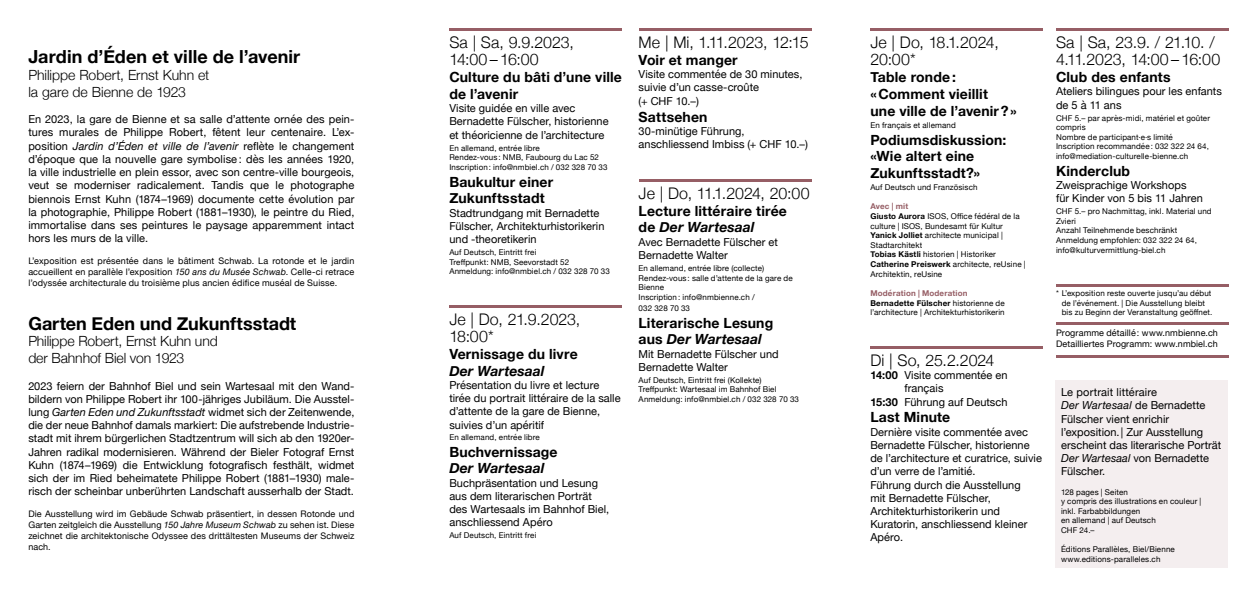
<style>
.page{position:relative;width:1256px;height:596px;background:#fff}
.page>*{position:absolute;margin:0;border:0;box-sizing:border-box;transform-origin:0 0}
.t1{font:700 18px "Helvetica Neue";color:#000}
.t2{font:300 16px/17px "Helvetica Neue";letter-spacing:-.01em;color:#000}
.t3{font:700 14px/16.8px "Helvetica Neue";letter-spacing:.01em;color:#000}
.t4{font:300 14px/16.8px "Helvetica Neue";letter-spacing:-.01em;color:#000}
.t5{font:italic 700 14px "Helvetica Neue";color:#000}
.t6{font:11px/13.2px "Helvetica Neue";letter-spacing:.005em;color:#000}
.t7{font:9px/11px "Helvetica Neue";letter-spacing:.015em;color:#000;text-align:justify}
.t8{font:8px/9.6px "Helvetica Neue";letter-spacing:.015em;color:#000}
.s1{font-style:italic}
.s2{font-weight:700;color:#965e65}
.s3{font-weight:700}
</style>
<div class="page">
<hr style="left:449px;top:28px;width:173px;height:3px;background:#965e65">
<hr style="left:449px;top:305px;width:173px;height:3px;background:#965e65">
<hr style="left:639px;top:28px;width:172px;height:3px;background:#965e65">
<hr style="left:639px;top:179px;width:172px;height:3px;background:#965e65">
<hr style="left:870px;top:28px;width:173px;height:3px;background:#965e65">
<hr style="left:870px;top:346px;width:173px;height:3px;background:#965e65">
<hr style="left:1056px;top:28px;width:173px;height:3px;background:#965e65">
<hr style="left:1056px;top:283px;width:173px;height:3px;background:#965e65">
<hr style="left:1056px;top:322px;width:173px;height:3px;background:#965e65">
<hr style="left:1056px;top:355px;width:173px;height:3px;background:#965e65">
<div style="left:1055px;top:380px;width:172px;height:187px;background:#f4eeef"></div>
<h1 class="t1" style="left:28px;top:43px;width:273px">Jardin d’Éden et ville de l’avenir</h1>
<p class="t4" style="left:28px;top:66px;width:183px">Philippe Robert, Ernst Kuhn et la gare de Bienne de 1923</p>
<p class="t6" style="left:28px;top:113px;width:328px;text-align:justify">En 2023, la gare de Bienne et sa salle d’attente ornée des pein&shy;tures murales de Philippe Robert, fêtent leur centenaire. L’ex&shy;position <span class="s1">Jardin d’Éden et ville de l’avenir</span> reflète le changement d’époque que la nouvelle gare symbolise : dès les années 1920, la ville industrielle en plein essor, avec son centre-ville bourgeois, veut se moderniser radicalement. Tandis que le photographe biennois Ernst Kuhn (1874–1969) documente cette évolution par la photographie, Philippe Robert (1881–1930), le peintre du Ried, immortalise dans ses peintures le paysage apparemment intact hors les murs de la ville.</p>
<p class="t7" style="left:28px;top:256px;width:328px">L’exposition est présentée dans le bâtiment Schwab. La rotonde et le jardin accueillent en parallèle l’exposition <span class="s1">150 ans du Musée Schwab</span>. Celle-ci retrace l’odyssée architecturale du troisième plus ancien édifice muséal de Suisse.</p>
<h1 class="t1" style="left:28px;top:309px;width:269px">Garten Eden und Zukunftsstadt</h1>
<p class="t4" style="left:28px;top:332px;width:191px">Philippe Robert, Ernst Kuhn und der Bahnhof Biel von 1923</p>
<p class="t6" style="left:28px;top:379px;width:327px;text-align:justify">2023 feiern der Bahnhof Biel und sein Wartesaal mit den Wand&shy;bildern von Philippe Robert ihr 100-jähriges Jubiläum. Die Ausstel&shy;lung <span class="s1">Garten Eden und Zukunftsstadt</span> widmet sich der Zeitenwende, die der neue Bahnhof damals markiert: Die aufstrebende Industrie&shy;stadt mit ihrem bürgerlichen Stadtzentrum will sich ab den 1920er-Jahren radikal modernisieren. Während der Bieler Fotograf Ernst Kuhn (1874–1969) die Entwicklung fotografisch festhält, widmet sich der im Ried beheimatete Philippe Robert (1881–1930) male&shy;risch der scheinbar unberührten Landschaft ausserhalb der Stadt.</p>
<p class="t7" style="left:28px;top:509px;width:327px">Die Ausstellung wird im Gebäude Schwab präsentiert, in dessen Rotonde und Garten zeitgleich die Ausstellung <span class="s1">150 Jahre Museum Schwab</span> zu sehen ist. Diese zeichnet die architektonische Odyssee des drittältesten Museums der Schweiz nach.</p>
<h2 class="t2" style="left:449px;top:33px;width:126px">Sa | Sa, 9.9.2023,<br>14:00 – 16:00</h2>
<p class="t3" style="left:449px;top:69px;width:174px">Culture du bâti d’une ville de l’avenir</p>
<p class="t6" style="left:449px;top:102px;width:161px">Visite guidée en ville avec<br>Bernadette Fülscher, historienne et théoricienne de l’architecture</p>
<p class="t8" style="left:449px;top:143px;width:160px">En allemand, entrée libre<br>Rendez-vous: NMB, Faubourg du Lac 52<br>Inscription: info@nmbiel.ch / 032 328 70 33</p>
<p class="t3" style="left:449px;top:173px;width:105px">Baukultur einer<br>Zukunftsstadt</p>
<p class="t6" style="left:449px;top:207px;width:157px">Stadtrundgang mit Bernadette<br>Fülscher, Architekturhistorikerin und -theoretikerin</p>
<p class="t8" style="left:449px;top:248px;width:162px">Auf Deutsch, Eintritt frei<br>Treffpunkt: NMB, Seevorstadt 52<br>Anmeldung: info@nmbiel.ch / 032 328 70 33</p>
<h2 class="t2" style="left:449px;top:309px;width:133px">Je | Do, 21.9.2023,<br>18:00*</h2>
<p class="t3" style="left:449px;top:346px;width:130px">Vernissage du livre</p>
<p class="t5" style="left:449px;top:359px;width:97px">Der Wartesaal</p>
<p class="t6" style="left:449px;top:379px;width:173px">Présentation du livre et lecture tirée du portrait littéraire de la salle d’attente de la gare de Bienne, suivies d’un apéritif</p>
<p class="t8" style="left:449px;top:432px;width:92px">En allemand, entrée libre</p>
<p class="t3" style="left:449px;top:443px;width:110px">Buchvernissage</p>
<p class="t5" style="left:449px;top:457px;width:97px">Der Wartesaal</p>
<p class="t6" style="left:449px;top:476px;width:161px">Buchpräsentation und Lesung aus dem literarischen Porträt des Wartesaals im Bahnhof Biel, anschliessend Apéro</p>
<p class="t8" style="left:449px;top:530px;width:89px">Auf Deutsch, Eintritt frei</p>
<h2 class="t2" style="left:639px;top:33px;width:171px">Me | Mi, 1.11.2023, 12:15</h2>
<p class="t3" style="left:639px;top:52px;width:101px">Voir et manger</p>
<p class="t6" style="left:639px;top:68px;width:165px">Visite commentée de 30 minutes, suivie d’un casse-croûte<br>(+ CHF 10.–)</p>
<p class="t3" style="left:639px;top:108px;width:70px">Sattsehen</p>
<p class="t6" style="left:639px;top:125px;width:171px">30-minütige Führung, anschliessend Imbiss (+ CHF 10.–)</p>
<h2 class="t2" style="left:639px;top:183px;width:172px">Je | Do, 11.1.2024, 20:00</h2>
<p class="t3" style="left:639px;top:202px;width:150px">Lecture littéraire tirée de <span class="s1">Der Wartesaal</span></p>
<p class="t6" style="left:639px;top:236px;width:141px">Avec Bernadette Fülscher et<br>Bernadette Walter</p>
<p class="t8" style="left:639px;top:263px;width:156px">En allemand, entrée libre (collecte)<br>Rendez-vous: salle d’attente de la gare de<br>Bienne<br>Inscription: info@nmbienne.ch /</p>
<p class="t8" style="left:639px;top:303px;width:53px">032 328 70 33</p>
<p class="t3" style="left:639px;top:314px;width:136px">Literarische Lesung aus <span class="s1">Der Wartesaal</span></p>
<p class="t6" style="left:639px;top:347px;width:142px">Mit Bernadette Fülscher und<br>Bernadette Walter</p>
<p class="t8" style="left:639px;top:375px;width:162px">Auf Deutsch, Eintritt frei (Kollekte)<br>Treffpunkt: Wartesaal im Bahnhof Biel<br>Anmeldung: info@nmbiel.ch / 032 328 70 33</p>
<h2 class="t2" style="left:870px;top:33px;width:130px">Je | Do, 18.1.2024,<br>20:00*</h2>
<p class="t3" style="left:870px;top:69px;width:148px">Table ronde: «Comment vieillit<br>une ville de l’avenir?»</p>
<p class="t8" style="left:870px;top:120px;width:87px">En français et allemand</p>
<p class="t3" style="left:870px;top:131px;width:137px">Podiumsdiskussion: «Wie altert eine<br>Zukunftsstadt?»</p>
<p class="t8" style="left:870px;top:183px;width:109px">Auf Deutsch und Französisch</p>
<p class="t8" style="left:870px;top:202px;width:157px"><span class="s2">Avec | mit<br></span><span class="s3">Giusto Aurora</span> ISOS, Office fédéral de la culture | ISOS, Bundesamt für Kultur<br><span class="s3">Yanick Jolliet</span> architecte municipal |<br>Stadtarchitekt<br><span class="s3">Tobias Kästli</span> historien | Historiker<br><span class="s3">Catherine Preiswerk</span> architecte, reUsine |<br>Architektin, reUsine</p>
<p class="t8" style="left:870px;top:288px;width:136px"><span class="s2">Modération | Moderation<br></span><span class="s3">Bernadette Fülscher</span> historienne de l’architecture | Architekturhistorikerin</p>
<h2 class="t2" style="left:870px;top:350px;width:126px">Di | So, 25.2.2024</h2>
<p class="t6" style="left:870px;top:369px;width:139px"><span class="s3">14:00</span> Visite commentée en</p>
<p class="t6" style="left:904px;top:382px;width:41px">français</p>
<p class="t6" style="left:870px;top:395px;width:139px"><span class="s3">15:30</span> Führung auf Deutsch</p>
<p class="t3" style="left:870px;top:409px;width:81px">Last Minute</p>
<p class="t6" style="left:870px;top:425px;width:173px">Dernière visite commentée avec<br>Bernadette Fülscher, historienne de l’architecture et curatrice, suivie d’un verre de l’amitié.<br>Führung durch die Ausstellung<br>mit Bernadette Fülscher,<br>Architekturhistorikerin und<br>Kuratorin, anschliessend kleiner<br>Apéro.</p>
<h2 class="t2" style="left:1056px;top:33px;width:166px">Sa | Sa, 23.9. / 21.10. /<br>4.11.2023, 14:00 – 16:00</h2>
<p class="t3" style="left:1056px;top:69px;width:116px">Club des enfants</p>
<p class="t6" style="left:1056px;top:85px;width:167px">Ateliers bilingues pour les enfants de 5 à 11 ans</p>
<p class="t8" style="left:1056px;top:113px;width:155px">CHF 5.– par après-midi, matériel et goûter compris<br>Nombre de participant·e·s limité Inscription recommandée: 032 322 24 64, info@mediation-culturelle-bienne.ch</p>
<p class="t3" style="left:1056px;top:163px;width:76px">Kinderclub</p>
<p class="t6" style="left:1056px;top:179px;width:148px">Zweisprachige Workshops<br>für Kinder von 5 bis 11 Jahren</p>
<p class="t8" style="left:1056px;top:207px;width:157px">CHF 5.– pro Nachmittag, inkl. Material und<br>Zvieri<br>Anzahl Teilnehmende beschränkt<br>Anmeldung empfohlen: 032 322 24 64, info@kulturvermittlung-biel.ch</p>
<p class="t8" style="left:1062px;top:289px;width:152px;text-indent:-6px">* L’exposition reste ouverte jusqu’au début de l’événement. | Die Ausstellung bleibt bis zu Beginn der Veranstaltung geöffnet.</p>
<p class="t7" style="left:1056px;top:327px;width:163px">Programme détaillé: www.nmbienne.ch<br>Detailliertes Programm: www.nmbiel.ch</p>
<p class="t6" style="left:1061px;top:386px;width:162px">Le portrait littéraire<br><span class="s1">Der Wartesaal</span> de Bernadette<br>Fülscher vient enrichir l’exposition.| Zur Ausstellung erscheint das literarische Porträt<br><span class="s1">Der Wartesaal</span> von Bernadette<br>Fülscher.</p>
<p class="t8" style="left:1061px;top:487px;width:142px">128 pages | Seiten<br>y compris des illustrations en couleur | inkl. Farbabbildungen<br>en allemand | auf Deutsch<br>CHF 24.–</p>
<p class="t8" style="left:1061px;top:544px;width:115px">Éditions Parallèles, Biel/Bienne www.editions-paralleles.ch</p>
</div>
